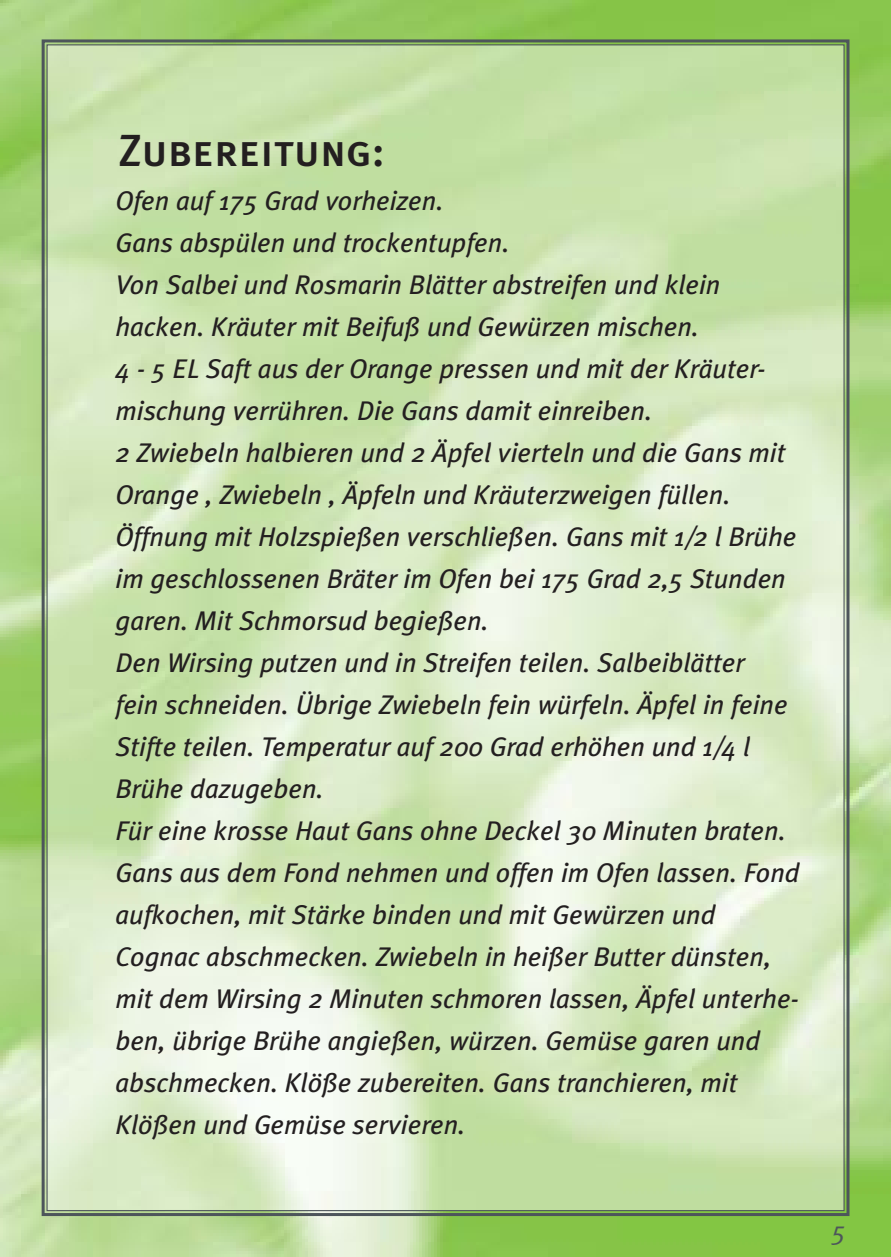
<style>
.page{position:relative;width:891px;height:1257px;background:#fff}
.page>*{position:absolute;margin:0;border:0;box-sizing:border-box;transform-origin:0 0}
.t1{font:45px "Meta Plus Medium Caps";color:#231f20}
.t2{font:italic 27px/42px "Meta Plus";color:#231f20}
.t3{font:italic 27px "Meta Plus Normal";color:#4d555b}
</style>
<div class="page">
<img style="left:0;top:0;width:891px;height:1257px">
<img style="left:49px;top:46px;width:794px;height:1163px">
<h1 class="t1" style="left:118px;top:124px;width:268px">Zubereitung:</h1>
<p class="t2" style="left:116px;top:182px;width:686px">Ofen auf 175 Grad vorheizen.<br>Gans abspülen und trockentupfen.<br>Von Salbei und Rosmarin Blätter abstreifen und klein hacken. Kräuter mit Beifuß und Gewürzen mischen.<br>4 - 5 EL Saft aus der Orange pressen und mit der Kräuter&shy;mischung verrühren. Die Gans damit einreiben.<br>2 Zwiebeln halbieren und 2 Äpfel vierteln und die Gans mit Orange , Zwiebeln , Äpfeln und Kräuterzweigen füllen.<br>Öffnung mit Holzspießen verschließen. Gans mit 1/2 l Brühe im geschlossenen Bräter im Ofen bei 175 Grad 2,5 Stunden garen. Mit Schmorsud begießen.<br>Den Wirsing putzen und in Streifen teilen. Salbeiblätter<br>fein schneiden. Übrige Zwiebeln fein würfeln. Äpfel in feine Stifte teilen. Temperatur auf 200 Grad erhöhen und 1/4 l Brühe dazugeben.<br>Für eine krosse Haut Gans ohne Deckel 30 Minuten braten.<br>Gans aus dem Fond nehmen und offen im Ofen lassen. Fond aufkochen, mit Stärke binden und mit Gewürzen und Cognac abschmecken. Zwiebeln in heißer Butter dünsten, mit dem Wirsing 2 Minuten schmoren lassen, Äpfel unterhe&shy;ben, übrige Brühe angießen, würzen. Gemüse garen und abschmecken. Klöße zubereiten. Gans tranchieren, mit Klößen und Gemüse servieren.</p>
<p class="t3" style="left:832px;top:1222px;width:16px">5</p>
</div>
